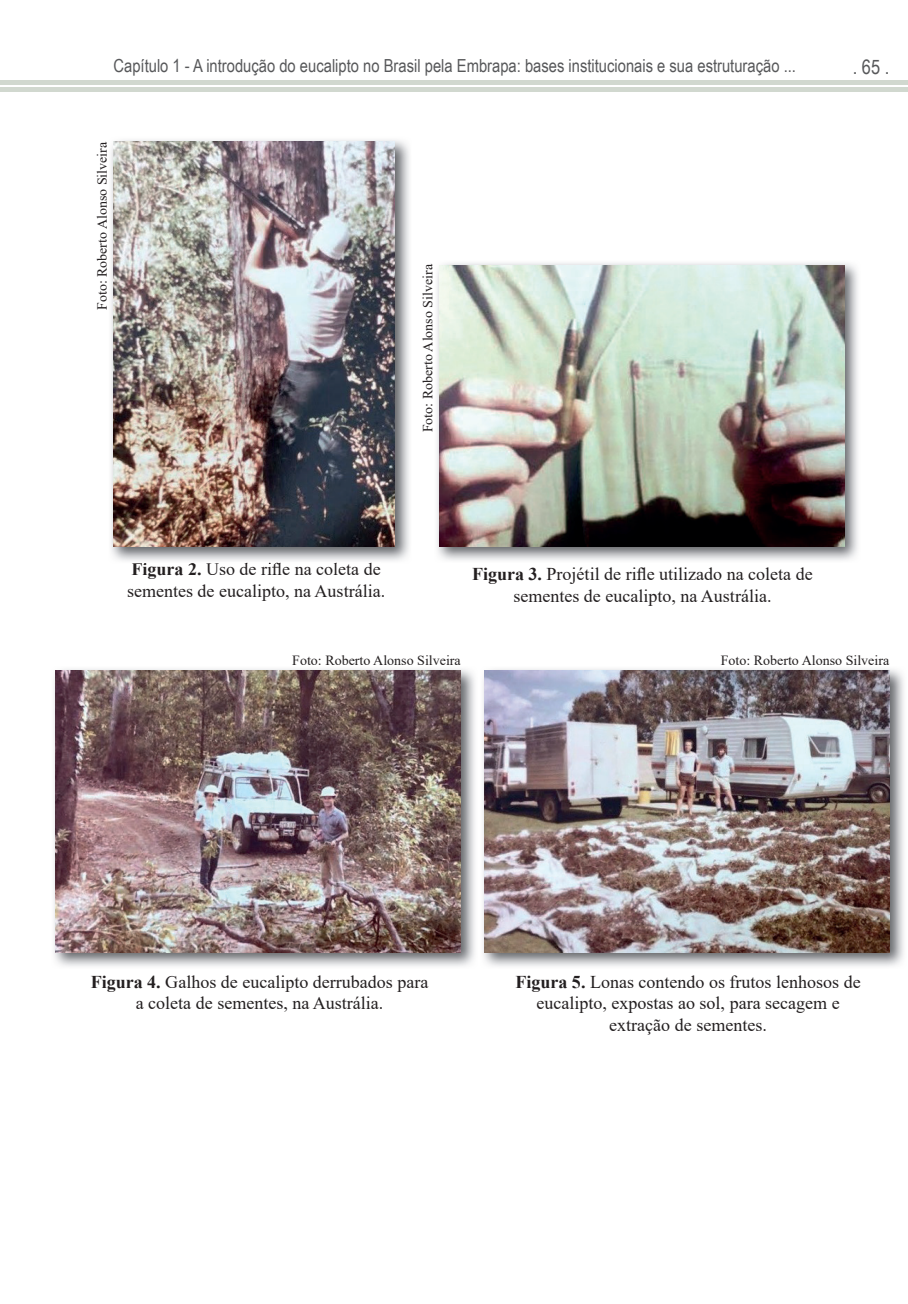
<style>
.page{position:relative;width:908px;height:1304px;background:#fff}
.page>*{position:absolute;margin:0;border:0;box-sizing:border-box;transform-origin:0 0}
.t1{font:20px "Arial Narrow";color:#57585a}
.t2{font:18px/21.6px "Times New Roman";color:#231f20;text-align:center}
.t3{font:18px "Arial Narrow";color:#57585a}
.t4{font:14px "Times New Roman";color:#231f20}
.s1{font-weight:700}
</style>
<div class="page">
<hr style="left:0;top:81px;width:907px;height:4px;background:#d1d8cf">
<hr style="left:0;top:87px;width:907px;height:4px;background:#d1d8cf">
<img style="left:483px;top:669px;width:421px;height:297px">
<img style="left:484px;top:671px;width:405px;height:281px">
<img style="left:54px;top:669px;width:421px;height:297px">
<img style="left:56px;top:671px;width:404px;height:281px">
<img style="left:111px;top:140px;width:298px;height:423px">
<img style="left:132px;top:563px;width:63px;height:1px">
<img style="left:206px;top:563px;width:166px;height:1px">
<img style="left:113px;top:142px;width:282px;height:404px">
<img style="left:437px;top:263px;width:421px;height:297px">
<img style="left:439px;top:265px;width:404px;height:281px">
<p class="t3" style="left:113px;top:53px;width:683px">Capítulo 1 - A introdução do eucalipto no Brasil pela Embrapa: bases institucionais e sua estruturação ...</p>
<p class="t1" style="left:852px;top:52px;width:38px">. 65 .</p>
<p class="t4" style="left:92px;top:310px;width:170px;rotate:-90deg">Foto: Roberto Alonso Silveira</p>
<p class="t4" style="left:418px;top:432px;width:170px;rotate:-90deg">Foto: Roberto Alonso Silveira</p>
<p class="t2" style="left:127px;top:558px;width:259px;text-align:left"><span class="s1">Figura 2.</span> Uso de rifle na coleta de sementes de eucalipto, na Austrália.</p>
<p class="t2" style="left:472px;top:563px;width:342px"><span class="s1">Figura 3.</span> Projétil de rifle utilizado na coleta de sementes de eucalipto, na Austrália.</p>
<p class="t4" style="left:292px;top:651px;width:170px">Foto: Roberto Alonso Silveira</p>
<p class="t4" style="left:720px;top:651px;width:170px">Foto: Roberto Alonso Silveira</p>
<p class="t2" style="left:91px;top:970px;width:339px"><span class="s1">Figura 4.</span> Galhos de eucalipto derrubados para a coleta de sementes, na Austrália.</p>
<p class="t2" style="left:515px;top:970px;width:346px"><span class="s1">Figura 5.</span> Lonas contendo os frutos lenhosos de eucalipto, expostas ao sol, para secagem e extração de sementes.</p>
</div>
